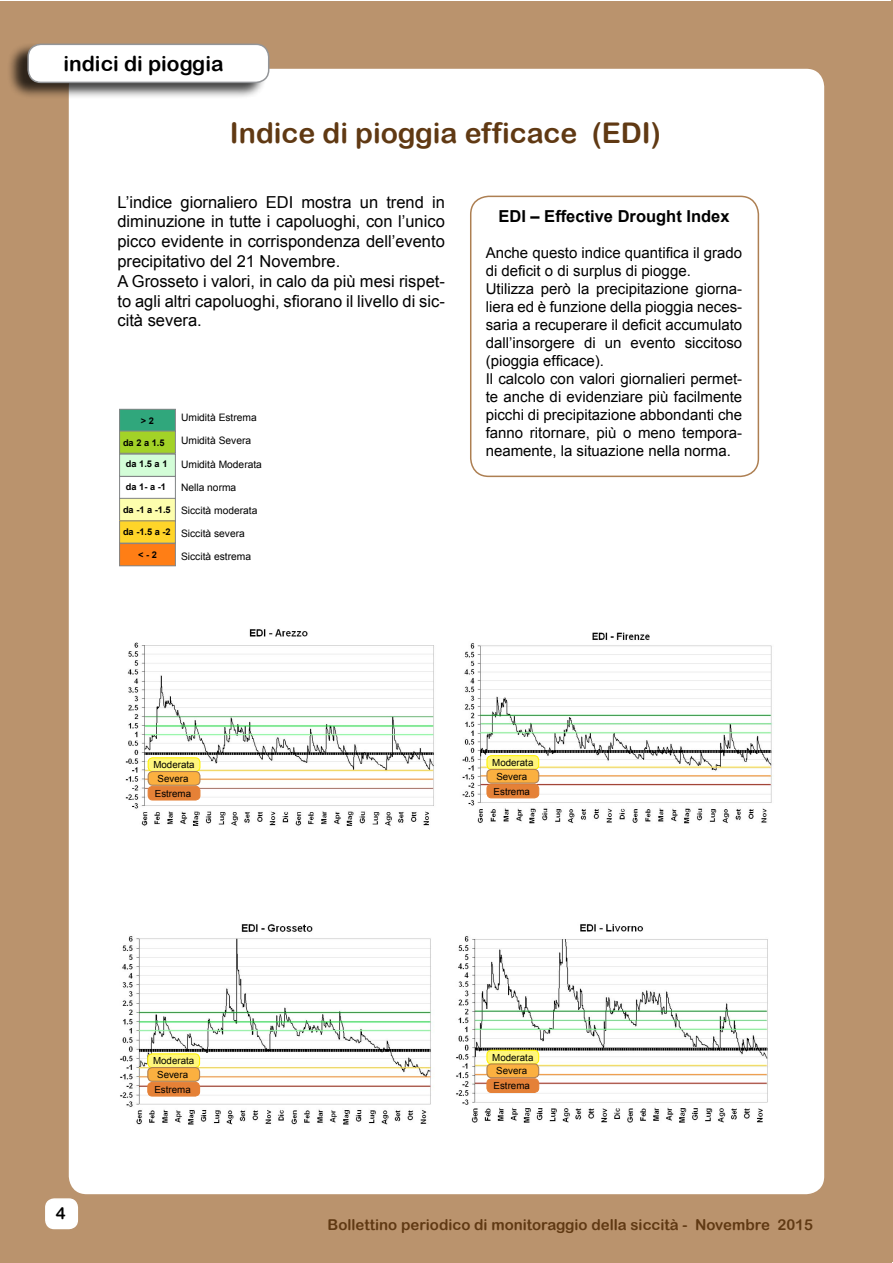
<style>
.page{position:relative;width:893px;height:1263px;background:#fff}
.page>*{position:absolute;margin:0;border:0;box-sizing:border-box;transform-origin:0 0}
.t1{font:28.5px "Arial Rounded MT Bold";color:#603913}
.t2{font:21px "Arial Rounded MT Bold";color:#000}
.t3{font:16.5px/19.8px "Arial";color:#000}
.t4{font:700 16.5px "Arial";color:#000}
.t5{font:16.5px "Arial Rounded MT Bold";color:#000}
.t6{font:15px/18px "Arial";color:#000}
.t7{font:15px "Arial Rounded MT Bold";color:#603913}
.t8{font:10.2px "Arial";color:#000}
.t9{font:9.75px/14.2px "Arial";color:#000}
.t10{font:700 9.3px "Arial";color:#000}
</style>
<div class="page">
<div style="left:0;top:1px;width:892px;height:1261px;background:#ba936d"></div>
<hr style="left:891px;top:1px;width:2px;height:1261px;background:#ba936d">
<div style="left:69px;top:69px;width:755px;height:1125px;background:#fff;border-radius:18px"></div>
<div style="left:46px;top:1199px;width:31px;height:29px;background:#fff;border-radius:9px"></div>
<div style="left:45px;top:1198px;width:33px;height:31px;border:2px solid #fff;border-radius:9px"></div>
<div style="left:7px;top:42px;width:260px;height:57px;background:#000;opacity:.75"></div>
<div style="left:28px;top:44px;width:241px;height:38px;background:#fff;border-radius:13px"></div>
<div style="left:27px;top:44px;width:242px;height:39px;border:2px solid #939598;border-radius:13px"></div>
<div style="left:470px;top:196px;width:289px;height:281px;border:2px solid #ad7f52;border-radius:18px"></div>
<img style="left:125px;top:629px;width:309px;height:197px">
<div style="left:148px;top:786px;width:52px;height:14px;background:#e58137;border-radius:4px"></div>
<div style="left:148px;top:786px;width:52px;height:14px;border:1px solid #e58137;border-radius:4px"></div>
<div style="left:148px;top:758px;width:52px;height:13px;background:#fff67c;border-radius:4px"></div>
<div style="left:148px;top:757px;width:52px;height:15px;border:1px solid #fff200;border-radius:4px"></div>
<div style="left:148px;top:771px;width:52px;height:14px;background:#fbb040;border-radius:4px"></div>
<div style="left:148px;top:771px;width:52px;height:15px;border:1px solid #ad7f52;border-radius:4px"></div>
<img style="left:462px;top:632px;width:311px;height:192px">
<div style="left:487px;top:784px;width:52px;height:14px;background:#e58137;border-radius:4px"></div>
<div style="left:486px;top:784px;width:53px;height:14px;border:1px solid #e58137;border-radius:4px"></div>
<div style="left:487px;top:756px;width:52px;height:13px;background:#fff67c;border-radius:4px"></div>
<div style="left:486px;top:755px;width:53px;height:15px;border:1px solid #fff200;border-radius:4px"></div>
<div style="left:487px;top:769px;width:52px;height:14px;background:#fbb040;border-radius:4px"></div>
<div style="left:486px;top:769px;width:53px;height:15px;border:1px solid #ad7f52;border-radius:4px"></div>
<img style="left:456px;top:924px;width:312px;height:199px">
<img style="left:120px;top:924px;width:311px;height:201px">
<div style="left:148px;top:1082px;width:52px;height:14px;background:#e58137;border-radius:4px"></div>
<div style="left:147px;top:1082px;width:53px;height:14px;border:1px solid #e58137;border-radius:4px"></div>
<div style="left:148px;top:1054px;width:52px;height:13px;background:#fff67c;border-radius:4px"></div>
<div style="left:147px;top:1053px;width:53px;height:15px;border:1px solid #fff200;border-radius:4px"></div>
<div style="left:148px;top:1067px;width:52px;height:14px;background:#fbb040;border-radius:4px"></div>
<div style="left:147px;top:1067px;width:53px;height:15px;border:1px solid #ad7f52;border-radius:4px"></div>
<div style="left:487px;top:1079px;width:52px;height:13px;background:#e58137;border-radius:4px"></div>
<div style="left:486px;top:1078px;width:53px;height:15px;border:1px solid #e58137;border-radius:4px"></div>
<div style="left:487px;top:1050px;width:52px;height:14px;background:#fff67c;border-radius:4px"></div>
<div style="left:486px;top:1050px;width:53px;height:14px;border:1px solid #fff200;border-radius:4px"></div>
<div style="left:487px;top:1064px;width:52px;height:14px;background:#fbb040;border-radius:4px"></div>
<div style="left:486px;top:1063px;width:53px;height:15px;border:1px solid #ad7f52;border-radius:4px"></div>
<div style="left:120px;top:409px;width:55px;height:22px;background:#30a77c"></div>
<div style="left:119px;top:409px;width:57px;height:23px;border:1px solid #848688"></div>
<div style="left:120px;top:431px;width:55px;height:22px;background:#a3d227"></div>
<div style="left:119px;top:430px;width:57px;height:24px;border:1px solid #848688"></div>
<div style="left:120px;top:454px;width:55px;height:22px;background:#d3fdd7"></div>
<div style="left:119px;top:454px;width:57px;height:23px;border:1px solid #848688"></div>
<div style="left:119px;top:476px;width:57px;height:23px;border:1px solid #848688"></div>
<div style="left:120px;top:498px;width:55px;height:23px;background:#fdfead"></div>
<div style="left:119px;top:498px;width:57px;height:23px;border:1px solid #848688"></div>
<div style="left:120px;top:521px;width:55px;height:22px;background:#ffd529"></div>
<div style="left:119px;top:520px;width:57px;height:24px;border:1px solid #848688"></div>
<div style="left:120px;top:543px;width:55px;height:23px;background:#ff7e15"></div>
<div style="left:119px;top:543px;width:57px;height:23px;border:1px solid #848688"></div>
<h2 class="t2" style="left:63px;top:51px;width:162px">indici di pioggia</h2>
<h1 class="t1" style="left:230px;top:116px;width:432px">Indice di pioggia efficace (EDI)</h1>
<p class="t3" style="left:117px;top:192px;width:329px">L’indice giornaliero EDI mostra un trend in diminuzione in tutte i capoluoghi, con l’unico picco evidente in corrispondenza dell’evento precipitativo del 21 Novembre.<br>A Grosseto i valori, in calo da più mesi rispet&shy;to agli altri capoluoghi, sfiorano il livello di sic&shy;cità severa.</p>
<p class="t10" style="left:141px;top:414px;width:15px">&gt; 2</p>
<p class="t10" style="left:123px;top:436px;width:43px">da 2 a 1.5</p>
<p class="t10" style="left:126px;top:458px;width:43px">da 1.5 a 1</p>
<p class="t10" style="left:126px;top:480px;width:42px">da 1- a -1</p>
<p class="t10" style="left:123px;top:503px;width:49px">da -1 a -1.5</p>
<p class="t10" style="left:123px;top:526px;width:49px">da -1.5 a -2</p>
<p class="t10" style="left:138px;top:549px;width:20px">&lt; - 2</p>
<p class="t8" style="left:181px;top:411px;width:77px">Umidità Estrema</p>
<p class="t8" style="left:181px;top:434px;width:72px">Umidità Severa</p>
<p class="t8" style="left:181px;top:457px;width:82px">Umidità Moderata</p>
<p class="t8" style="left:181px;top:480px;width:57px">Nella norma</p>
<p class="t8" style="left:181px;top:503px;width:78px">Siccità moderata</p>
<p class="t8" style="left:181px;top:526px;width:65px">Siccità severa</p>
<p class="t8" style="left:181px;top:550px;width:72px">Siccità estrema</p>
<p class="t4" style="left:498px;top:205px;width:233px">EDI – Effective Drought Index</p>
<p class="t6" style="left:486px;top:244px;width:258px">Anche questo indice quantifica il grado di deficit o di surplus di piogge.<br>Utilizza però la precipitazione giorna&shy;liera ed è funzione della pioggia neces&shy;saria a recuperare il deficit accumulato dall’insorgere di un evento siccitoso (pioggia efficace).<br>Il calcolo con valori giornalieri permet&shy;te anche di evidenziare più facilmente picchi di precipitazione abbondanti che fanno ritornare, più o meno tempora&shy;neamente, la situazione nella norma.</p>
<p class="t9" style="left:153px;top:758px;width:43px">Moderata<br>Severa<br>Estrema</p>
<p class="t9" style="left:492px;top:755px;width:43px">Moderata<br>Severa<br>Estrema</p>
<p class="t5" style="left:56px;top:1203px;width:11px">4</p>
<p class="t9" style="left:153px;top:1054px;width:43px">Moderata<br>Severa<br>Estrema</p>
<p class="t9" style="left:492px;top:1050px;width:43px">Moderata<br>Severa<br>Estrema</p>
<p class="t7" style="left:328px;top:1216px;width:487px">Bollettino periodico di monitoraggio della siccità - Novembre 2015</p>
</div>
